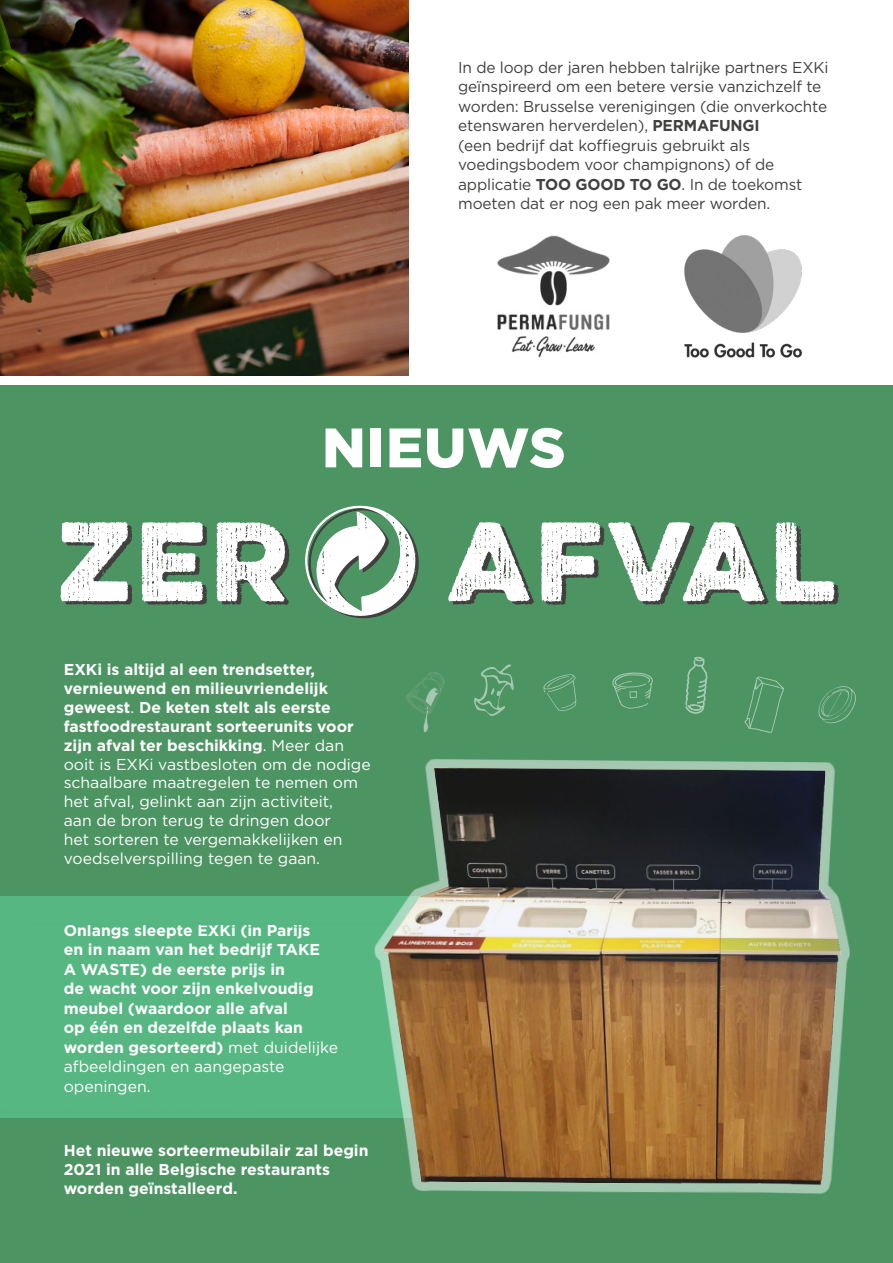
<style>
.page{position:relative;width:893px;height:1263px;background:#fff}
.page>*{position:absolute;margin:0;border:0;box-sizing:border-box;transform-origin:0 0}
.t1{font:700 100.5px "Eveleth";letter-spacing:.05em;color:#fff}
.t2{font:900 55.5px "Gotham";letter-spacing:.02em;color:#fff}
.t3{font:15.75px/18.9px "Gotham";color:#fff}
.t4{font:700 15.75px/19.5px "Gotham";color:#fff}
.t5{font:15.75px/19.5px "Gotham";letter-spacing:-.01em;color:#40403f}
.s1{font-weight:700}
.s2{font-weight:400}
</style>
<div class="page">
<div style="left:0;top:386px;width:893px;height:877px;background:#4d9463"></div>
<img style="left:0;top:0;width:408px;height:375px">
<img style="left:684px;top:235px;width:119px;height:123px">
<svg style="left:405px;top:672px;width:40px;height:54px"></svg>
<svg style="left:474px;top:664px;width:40px;height:52px"></svg>
<svg style="left:612px;top:672px;width:41px;height:37px"></svg>
<svg style="left:685px;top:656px;width:23px;height:58px"></svg>
<svg style="left:744px;top:676px;width:40px;height:50px"></svg>
<svg style="left:818px;top:686px;width:38px;height:38px"></svg>
<svg style="left:543px;top:674px;width:33px;height:37px"></svg>
<div style="left:0;top:897px;width:419px;height:221px;background:#57b783"></div>
<img style="left:348px;top:726px;width:502px;height:468px">
<img style="left:497px;top:235px;width:113px;height:123px">
<svg style="left:305px;top:505px;width:114px;height:114px"></svg>
<p class="t5" style="left:458px;top:57px;width:372px">In de loop der jaren hebben talrijke partners EXKi geïnspireerd om een betere versie vanzichzelf te worden: Brusselse verenigingen (die onverkochte etenswaren herverdelen), <span class="s1">PERMAFUNGI<br></span>(een bedrijf dat koffiegruis gebruikt als voedingsbodem voor champignons) of de applicatie <span class="s1">TOO GOOD TO GO</span>. In de toekomst moeten dat er nog een pak meer worden.</p>
<h2 class="t2" style="left:322px;top:409px;width:245px">NIEUWS</h2>
<h1 class="t1" style="left:58px;top:484px;width:232px">ZER</h1>
<h1 class="t1" style="left:447px;top:484px;width:389px">AFVAL</h1>
<p class="t3" style="left:64px;top:660px;width:308px"><span class="s1">EXKi is altijd al een trendsetter, vernieuwend en milieuvriendelijk geweest</span>. <span class="s1">De keten stelt als eerste fastfoodrestaurant sorteerunits voor zijn afval ter beschikking</span>. Meer dan ooit is EXKi vastbesloten om de nodige schaalbare maatregelen te nemen om het afval, gelinkt aan zijn activiteit,<br>aan de bron terug te dringen door<br>het sorteren te vergemakkelijken en voedselverspilling tegen te gaan.</p>
<p class="t4" style="left:64px;top:920px;width:276px">Onlangs sleepte EXKi (in Parijs<br>en in naam van het bedrijf TAKE<br>A WASTE) de eerste prijs in<br>de wacht voor zijn enkelvoudig meubel (waardoor alle afval<br>op één en dezelfde plaats kan worden gesorteerd) <span class="s2">met duidelijke afbeeldingen en aangepaste openingen.</span></p>
<p class="t4" style="left:64px;top:1141px;width:306px;line-height:18.9px">Het nieuwe sorteermeubilair zal begin<br>2021 in alle Belgische restaurants worden geïnstalleerd.</p>
</div>
